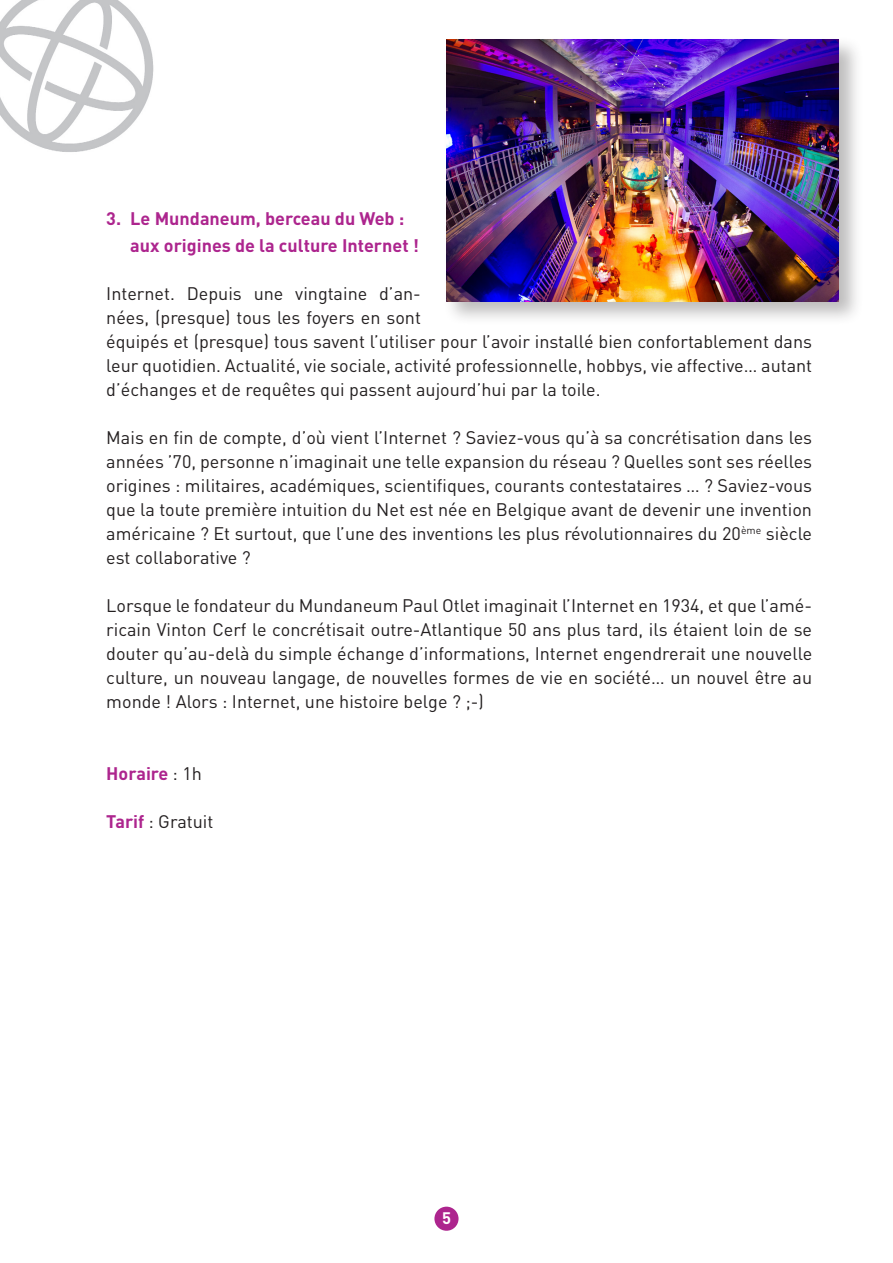
<style>
.page{position:relative;width:893px;height:1263px;background:#fff}
.page>*{position:absolute;margin:0;border:0;box-sizing:border-box;transform-origin:0 0}
.t1{font:18px/24px "DIN";color:#231f20;text-align:justify}
.t2{font:700 18px/27px "DIN";color:#ad258e}
.t3{font:700 16.5px "DIN";color:#fff}
.s1{font-weight:400;color:#231f20}
.s2{font-weight:700;color:#ad258e}
</style>
<div class="page">
<img style="left:0;top:0;width:154px;height:152px">
<div style="left:434px;top:1206px;width:25px;height:25px;background:#ad258e;border-radius:50%"></div>
<div style="left:443px;top:36px;width:420px;height:290px;background:#231f20;opacity:.3"></div>
<img style="left:446px;top:39px;width:393px;height:262px">
<p class="t2" style="left:130px;top:204px;width:290px;text-indent:-24px">3. Le Mundaneum, berceau du Web : aux origines de la culture Internet !</p>
<p class="t1" style="left:106px;top:281px;width:707px;text-align:left">Internet. Depuis une vingtaine d’an-<br>nées, (presque) tous les foyers en sont<br>équipés et (presque) tous savent l’utiliser pour l’avoir installé bien confortablement dans leur quotidien. Actualité, vie sociale, activité professionnelle, hobbys, vie affective… autant d’échanges et de requêtes qui passent aujourd’hui par la toile.</p>
<p class="t1" style="left:106px;top:425px;width:707px">Mais en fin de compte, d’où vient l’Internet ? Saviez-vous qu’à sa concrétisation dans les années ’70, personne n’imaginait une telle expansion du réseau ? Quelles sont ses réelles origines : militaires, académiques, scientifiques, courants contestataires … ? Saviez-vous que la toute première intuition du Net est née en Belgique avant de devenir une invention américaine ? Et surtout, que l’une des inventions les plus révolutionnaires du 20<sup>ème</sup> siècle est collaborative ?</p>
<p class="t1" style="left:106px;top:593px;width:707px">Lorsque le fondateur du Mundaneum Paul Otlet imaginait l’Internet en 1934, et que l’amé&shy;ricain Vinton Cerf le concrétisait outre-Atlantique 50 ans plus tard, ils étaient loin de se douter qu’au-delà du simple échange d’informations, Internet engendrerait une nouvelle culture, un nouveau langage, de nouvelles formes de vie en société… un nouvel être au monde ! Alors : Internet, une histoire belge ? ;-)</p>
<p class="t2" style="left:106px;top:759px;width:97px">Horaire <span class="s1">: 1h</span></p>
<p class="t1" style="left:106px;top:809px;width:109px"><span class="s2">Tarif</span> : Gratuit</p>
<p class="t3" style="left:442px;top:1207px;width:10px">5</p>
</div>
